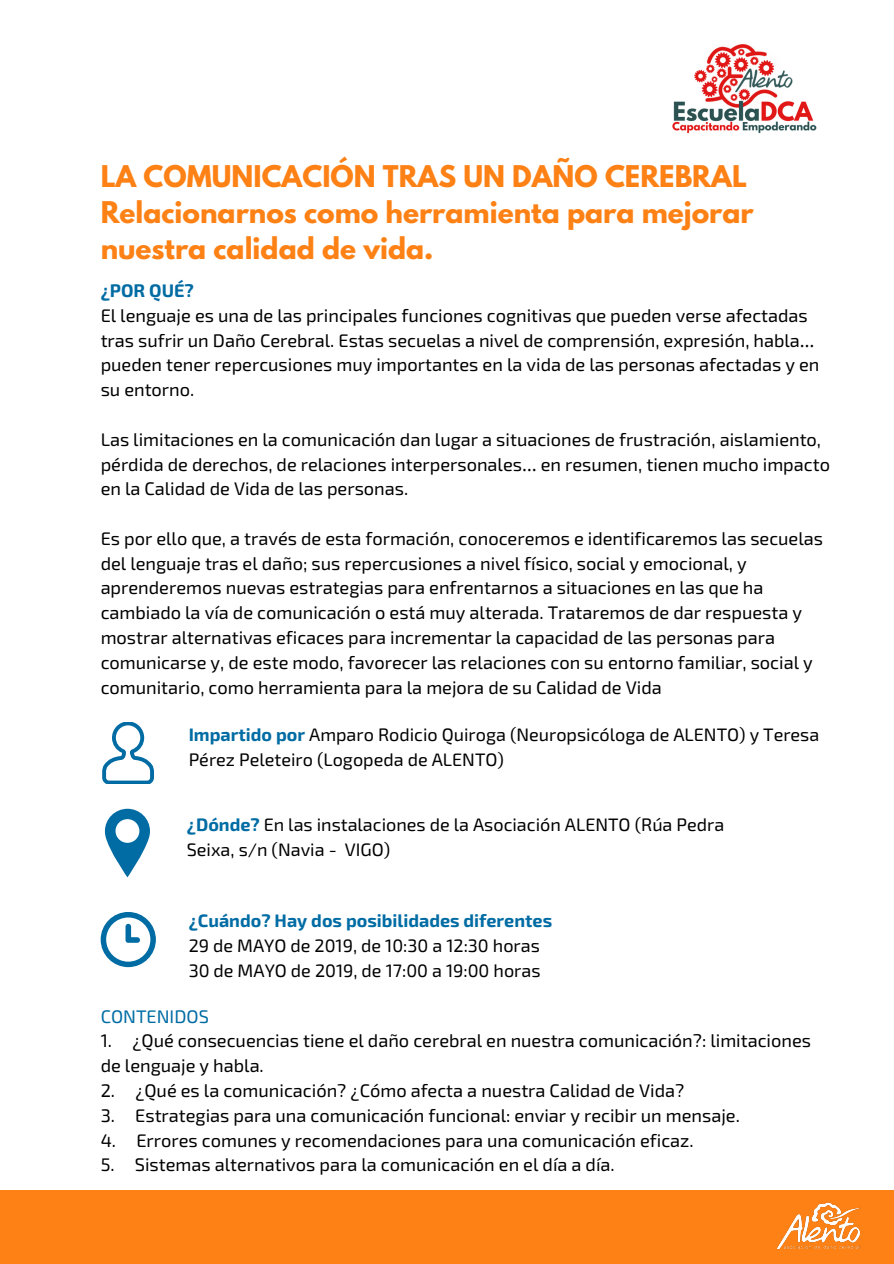
<style>
.page{position:relative;width:894px;height:1264px;background:#fff}
.page>*{position:absolute;margin:0;border:0;box-sizing:border-box;transform-origin:0 0}
.t1{font:700 26.55px/36px "League Spartan";color:#fe8115}
.t2{font:18.15px/24.8px "Exo 2";color:#000}
.t3{font:18.15px "Exo 2";color:#016ca4}
.t4{font:700 18.15px "Exo 2";color:#016ca4}
.t5{font:18px/24.8px "Exo 2";color:#000}
.t6{font:700 18px "Exo 2";color:#016ca4}
.s1{font-family:"Noto Sans Gurmukhi"}
.s2{font-weight:700;color:#016ca4}
</style>
<div class="page">
<img style="left:672px;top:44px;width:145px;height:90px">
<div style="left:0;top:1190px;width:893px;height:73px;background:#fe8115"></div>
<img style="left:776px;top:1202px;width:85px;height:48px">
<svg style="left:102px;top:722px;width:52px;height:61px"></svg>
<svg style="left:101px;top:912px;width:55px;height:55px"></svg>
<svg style="left:105px;top:808px;width:45px;height:69px"></svg>
<h1 class="t1" style="left:101px;top:162px;width:654px">LA COMUNICACIÓN TRAS UN DAÑO CEREBRAL<br>Relacionarnos como herramienta para mejorar nuestra calidad de vida.</h1>
<p class="t4" style="left:101px;top:279px;width:95px">¿POR QUÉ?</p>
<p class="t2" style="left:101px;top:302px;width:720px">El lenguaje es una de las principales funciones cognitivas que pueden verse afectadas tras sufrir un Daño Cerebral. Estas secuelas a nivel de comprensión, expresión, habla<span class="s1">… </span>pueden tener repercusiones muy importantes en la vida de las personas afectadas y en su entorno.</p>
<p class="t2" style="left:101px;top:426px;width:730px">Las limitaciones en la comunicación dan lugar a situaciones de frustración, aislamiento, pérdida de derechos, de relaciones interpersonales<span class="s1">…</span> en resumen, tienen mucho impacto en la Calidad de Vida de las personas.</p>
<p class="t2" style="left:101px;top:525px;width:723px">Es por ello que, a través de esta formación, conoceremos e identificaremos las secuelas del lenguaje tras el daño; sus repercusiones a nivel físico, social y emocional, y aprenderemos nuevas estrategias para enfrentarnos a situaciones en las que ha cambiado la vía de comunicación o está muy alterada. Trataremos de dar respuesta y mostrar alternativas eficaces para incrementar la capacidad de las personas para comunicarse y, de este modo, favorecer las relaciones con su entorno familiar, social y comunitario, como herramienta para la mejora de su Calidad de Vida</p>
<p class="t5" style="left:189px;top:721px;width:632px"><span class="s2">Impartido por</span> Amparo Rodicio Quiroga (Neuropsicóloga de ALENTO) y Teresa<br>Pérez Peleteiro (Logopeda de ALENTO)</p>
<p class="t5" style="left:187px;top:811px;width:539px"><span class="s2">¿Dónde?</span> En las instalaciones de la Asociación ALENTO (Rúa Pedra<br>Seixa, s/n (Navia - VIGO)</p>
<p class="t6" style="left:189px;top:909px;width:365px">¿Cuándo? Hay dos posibilidades diferentes</p>
<p class="t5" style="left:189px;top:932px;width:353px">29 de MAYO de 2019, de 10:30 a 12:30 horas<br>30 de MAYO de 2019, de 17:00 a 19:00 horas</p>
<p class="t3" style="left:101px;top:1004px;width:110px">CONTENIDOS</p>
<p class="t2" style="left:101px;top:1027px;width:711px">1. ¿Qué consecuencias tiene el daño cerebral en nuestra comunicación?: limitaciones de lenguaje y habla.</p>
<p class="t2" style="left:101px;top:1077px;width:585px">2. ¿Qué es la comunicación? ¿Cómo afecta a nuestra Calidad de Vida?</p>
<p class="t2" style="left:101px;top:1102px;width:640px">3. Estrategias para una comunicación funcional: enviar y recibir un mensaje.</p>
<p class="t2" style="left:101px;top:1126px;width:594px">4. Errores comunes y recomendaciones para una comunicación eficaz.</p>
<p class="t2" style="left:101px;top:1151px;width:515px">5. Sistemas alternativos para la comunicación en el día a día.</p>
</div>
